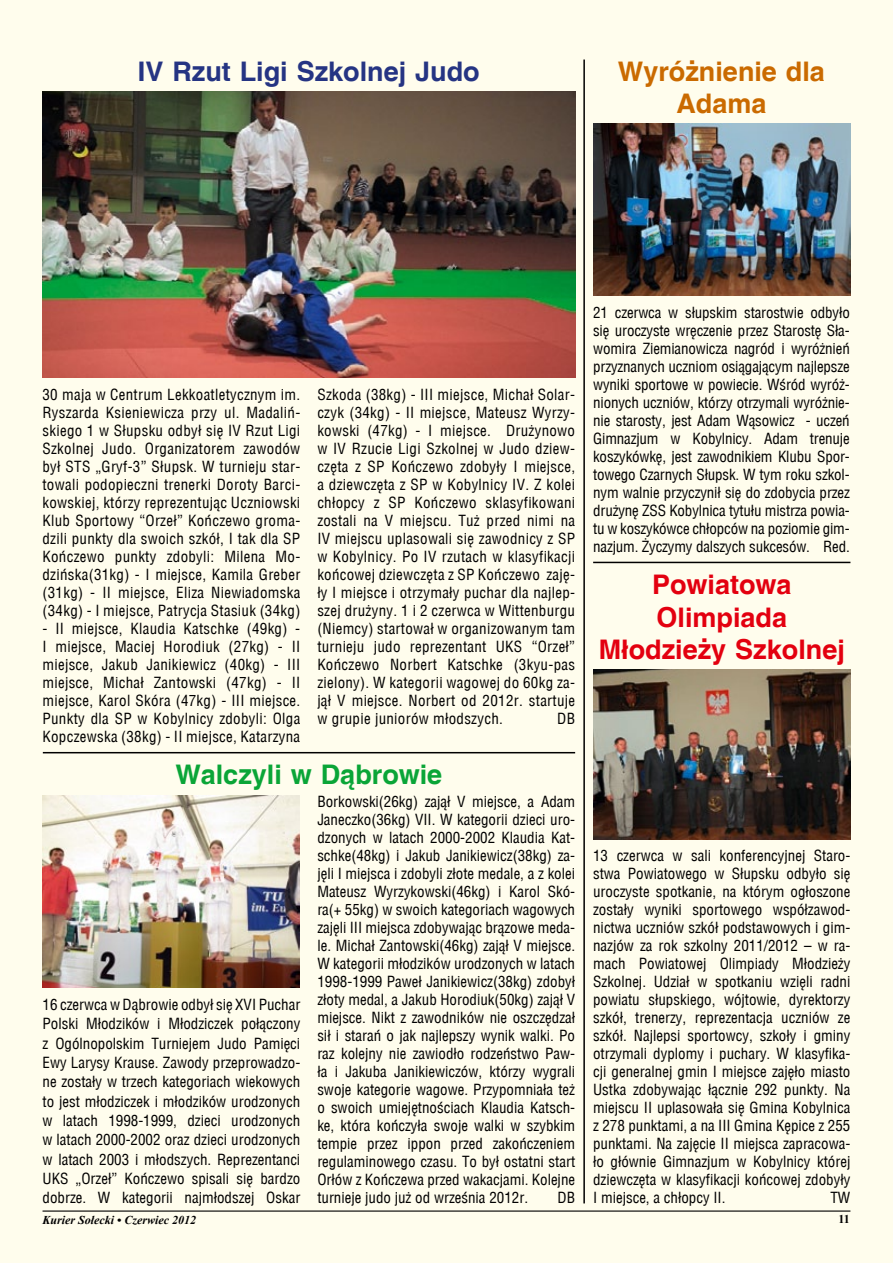
<style>
.page{position:relative;width:893px;height:1263px;background:#fffded}
.page>*{position:absolute;margin:0;border:0;box-sizing:border-box;transform-origin:0 0}
.t1{font:700 27px/32.4px "Switzerland";color:#e3000f;text-align:center}
.t2{font:700 27px "Switzerland";color:#253483}
.t3{font:700 27px/32.4px "Switzerland";color:#ca6a00;text-align:center}
.t4{font:700 27px "Switzerland";color:#0aa537}
.t5{font:15px/18px "Switzerland Condensed";color:#000;text-align:justify}
.t6{font:italic 700 12px "Times New Roman";color:#000}
.t7{font:700 12px "Times New Roman";color:#000}
</style>
<div class="page">
<hr style="left:43px;top:1210px;width:807px;height:1px;background:#000">
<img style="left:593px;top:124px;width:257px;height:171px">
<img style="left:43px;top:795px;width:256px;height:192px">
<img style="left:593px;top:670px;width:257px;height:169px">
<img style="left:43px;top:91px;width:532px;height:287px">
<hr style="left:593px;top:562px;width:257px;height:1px;background:#000">
<hr style="left:583px;top:60px;width:2px;height:1143px;background:#000">
<hr style="left:43px;top:752px;width:532px;height:1px;background:#000">
<h1 class="t2" style="left:138px;top:55px;width:343px">IV Rzut Ligi Szkolnej Judo</h1>
<h1 class="t3" style="left:618px;top:55px;width:209px">Wyróżnienie dla<br>Adama</h1>
<p class="t5" style="left:43px;top:386px;width:259px">30 maja w Centrum Lekkoatletycznym im.<br>Ryszarda Ksieniewicza przy ul. Madaliń&shy;skiego 1 w Słupsku odbył się IV Rzut Ligi Szkolnej Judo. Organizatorem zawodów był STS „Gryf-3” Słupsk. W turnieju star&shy;towali podopieczni trenerki Doroty Barci&shy;kowskiej, którzy reprezentując Uczniowski Klub Sportowy “Orzeł” Kończewo groma&shy;dzili punkty dla swoich szkół, I tak dla SP Kończewo punkty zdobyli: Milena Mo&shy;dzińska(31kg) - I miejsce, Kamila Greber (31kg) - II miejsce, Eliza Niewiadomska (34kg) - I miejsce, Patrycja Stasiuk (34kg)</p>
<p class="t5" style="left:43px;top:620px;width:259px">- II miejsce, Klaudia Katschke (49kg) - I miejsce, Maciej Horodiuk (27kg) - II miejsce, Jakub Janikiewicz (40kg) - III miejsce, Michał Zantowski (47kg) - II miejsce, Karol Skóra (47kg) - III miejsce.<br>Punkty dla SP w Kobylnicy zdobyli: Olga Kopczewska (38kg) - II miejsce, Katarzyna</p>
<p class="t5" style="left:317px;top:386px;width:259px">Szkoda (38kg) - III miejsce, Michał Solar&shy;czyk (34kg) - II miejsce, Mateusz Wyrzy&shy;kowski (47kg) - I miejsce. Drużynowo w IV Rzucie Ligi Szkolnej w Judo dziew&shy;częta z SP Kończewo zdobyły I miejsce, a dziewczęta z SP w Kobylnicy IV. Z kolei chłopcy z SP Kończewo sklasyfikowani zostali na V miejscu. Tuż przed nimi na IV miejscu uplasowali się zawodnicy z SP w Kobylnicy. Po IV rzutach w klasyfikacji końcowej dziewczęta z SP Kończewo zaję&shy;ły I miejsce i otrzymały puchar dla najlep&shy;szej drużyny. 1 i 2 czerwca w Wittenburgu (Niemcy) startował w organizowanym tam turnieju judo reprezentant UKS “Orzeł” Kończewo Norbert Katschke (3kyu-pas zielony). W kategorii wagowej do 60kg za&shy;jął V miejsce. Norbert od 2012r. startuje w grupie juniorów młodszych.</p>
<p class="t5" style="left:557px;top:710px;width:19px">DB</p>
<h1 class="t4" style="left:175px;top:759px;width:268px">Walczyli w Dąbrowie</h1>
<p class="t5" style="left:43px;top:995px;width:259px;line-height:19.4px">16 czerwca w Dąbrowie odbył się XVI Puchar Polski Młodzików i Młodziczek połączony z Ogólnopolskim Turniejem Judo Pamięci Ewy Larysy Krause. Zawody przeprowadzo&shy;ne zostały w trzech kategoriach wiekowych to jest młodziczek i młodzików urodzonych w latach 1998-1999, dzieci urodzonych w latach 2000-2002 oraz dzieci urodzonych w latach 2003 i młodszych. Reprezentanci UKS „Orzeł” Kończewo spisali się bardzo dobrze. W kategorii najmłodszej Oskar</p>
<p class="t5" style="left:317px;top:792px;width:259px">Borkowski(26kg) zajął V miejsce, a Adam Janeczko(36kg) VII. W kategorii dzieci uro&shy;dzonych w latach 2000-2002 Klaudia Kat&shy;schke(48kg) i Jakub Janikiewicz(38kg) za&shy;jęli I miejsca i zdobyli złote medale, a z kolei Mateusz Wyrzykowski(46kg) i Karol Skó&shy;ra(+ 55kg) w swoich kategoriach wagowych zajęli III miejsca zdobywając brązowe meda&shy;le. Michał Zantowski(46kg) zajął V miejsce.<br>W kategorii młodzików urodzonych w latach 1998-1999 Paweł Janikiewicz(38kg) zdobył złoty medal, a Jakub Horodiuk(50kg) zajął V miejsce. Nikt z zawodników nie oszczędzał sił i starań o jak najlepszy wynik walki. Po raz kolejny nie zawiodło rodzeństwo Paw&shy;ła i Jakuba Janikiewiczów, którzy wygrali swoje kategorie wagowe. Przypomniała też o swoich umiejętnościach Klaudia Katsch&shy;ke, która kończyła swoje walki w szybkim tempie przez ippon przed zakończeniem regulaminowego czasu. To był ostatni start Orłów z Kończewa przed wakacjami. Kolejne turnieje judo już od września 2012r.</p>
<p class="t5" style="left:558px;top:1188px;width:19px">DB</p>
<p class="t5" style="left:593px;top:303px;width:258px">21 czerwca w słupskim starostwie odbyło się uroczyste wręczenie przez Starostę Sła&shy;womira Ziemianowicza nagród i wyróżnień przyznanych uczniom osiągającym najlepsze wyniki sportowe w powiecie. Wśród wyróż&shy;nionych uczniów, którzy otrzymali wyróżnie&shy;nie starosty, jest Adam Wąsowicz - uczeń Gimnazjum w Kobylnicy. Adam trenuje koszykówkę, jest zawodnikiem Klubu Spor&shy;towego Czarnych Słupsk. W tym roku szkol&shy;nym walnie przyczynił się do zdobycia przez drużynę ZSS Kobylnica tytułu mistrza powia&shy;tu w koszykówce chłopców na poziomie gim&shy;nazjum. Życzymy dalszych sukcesów. Red.</p>
<h1 class="t1" style="left:599px;top:568px;width:248px">Powiatowa<br>Olimpiada<br>Młodzieży Szkolnej</h1>
<p class="t5" style="left:593px;top:847px;width:259px">13 czerwca w sali konferencyjnej Staro&shy;stwa Powiatowego w Słupsku odbyło się uroczyste spotkanie, na którym ogłoszone zostały wyniki sportowego współzawod&shy;nictwa uczniów szkół podstawowych i gim&shy;nazjów za rok szkolny 2011/2012 – w ra&shy;mach Powiatowej Olimpiady Młodzieży Szkolnej. Udział w spotkaniu wzięli radni powiatu słupskiego, wójtowie, dyrektorzy szkół, trenerzy, reprezentacja uczniów ze szkół. Najlepsi sportowcy, szkoły i gminy otrzymali dyplomy i puchary. W klasyfika&shy;cji generalnej gmin I miejsce zajęło miasto Ustka zdobywając łącznie 292 punkty. Na miejscu II uplasowała się Gmina Kobylnica z 278 punktami, a na III Gmina Kępice z 255 punktami. Na zajęcie II miejsca zapracowa&shy;ło głównie Gimnazjum w Kobylnicy której dziewczęta w klasyfikacji końcowej zdobyły I miejsce, a chłopcy II.</p>
<p class="t5" style="left:830px;top:1189px;width:21px">TW</p>
<p class="t6" style="left:43px;top:1212px;width:155px">Kurier Sołecki • Czerwiec 2012</p>
<p class="t7" style="left:838px;top:1211px;width:13px">11</p>
</div>
